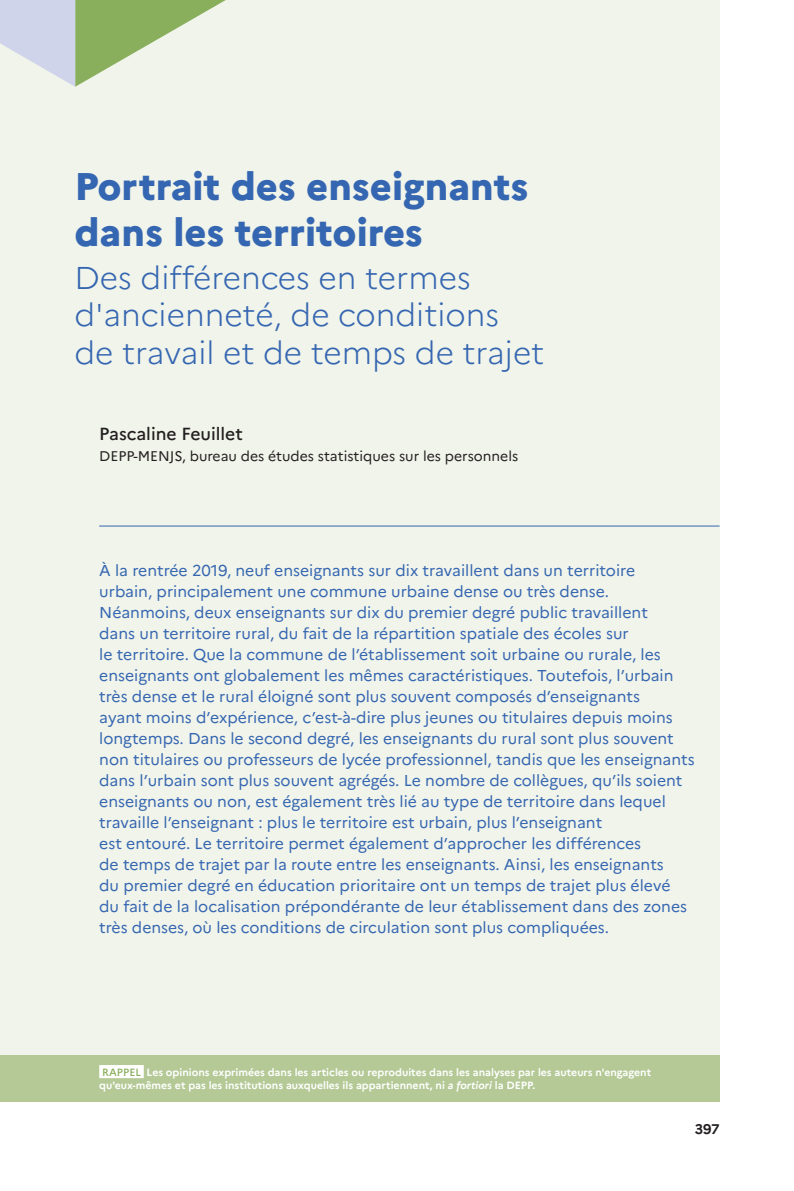
<style>
.page{position:relative;width:794px;height:1191px;background:#fff}
.page>*{position:absolute;margin:0;border:0;box-sizing:border-box;transform-origin:0 0}
.t1{font:800 38.5px/46.2px "Marianne";color:#3566b1}
.t2{font:300 31.5px/37.8px "Marianne";color:#3566b1}
.t3{font:500 17.5px "Marianne";color:#231f20}
.t4{font:15.75px/21px "Marianne";color:#3566b1}
.t5{font:14px "Marianne";color:#231f20}
.t6{font:700 14px "Marianne";color:#231f20}
.t7{font:700 10.5px/12.6px "Marianne";color:#fff}
.s1{font-weight:500;color:#89ae5c}
.s2{font-style:italic}
</style>
<div class="page">
<div style="left:0;top:0;width:719px;height:1101px;background:#f1f4ea"></div>
<hr style="left:99px;top:525px;width:620px;height:1px;background:#3566b1">
<div style="left:0;top:1055px;width:719px;height:46px;background:#b4c996"></div>
<div style="left:99px;top:1065px;width:45px;height:13px;background:#fff"></div>
<svg style="left:0;top:0;width:226px;height:87px"></svg>
<h1 class="t1" style="left:74px;top:163px;width:456px">Portrait des enseignants dans les territoires</h1>
<h2 class="t2" style="left:74px;top:258px;width:471px">Des différences en termes d'ancienneté, de conditions de travail et de temps de trajet</h2>
<p class="t3" style="left:99px;top:423px;width:145px">Pascaline Feuillet</p>
<p class="t5" style="left:99px;top:447px;width:420px">DEPP-MENJS, bureau des études statistiques sur les personnels</p>
<p class="t4" style="left:99px;top:560px;width:597px">À la rentrée 2019, neuf enseignants sur dix travaillent dans un territoire<br>urbain, principalement une commune urbaine dense ou très dense.<br>Néanmoins, deux enseignants sur dix du premier degré public travaillent<br>dans un territoire rural, du fait de la répartition spatiale des écoles sur<br>le territoire. Que la commune de l’établissement soit urbaine ou rurale, les enseignants ont globalement les mêmes caractéristiques. Toutefois, l’urbain très dense et le rural éloigné sont plus souvent composés d’enseignants<br>ayant moins d’expérience, c’est-à-dire plus jeunes ou titulaires depuis moins longtemps. Dans le second degré, les enseignants du rural sont plus souvent non titulaires ou professeurs de lycée professionnel, tandis que les enseignants dans l’urbain sont plus souvent agrégés. Le nombre de collègues, qu’ils soient enseignants ou non, est également très lié au type de territoire dans lequel travaille l’enseignant : plus le territoire est urbain, plus l’enseignant<br>est entouré. Le territoire permet également d’approcher les différences<br>de temps de trajet par la route entre les enseignants. Ainsi, les enseignants<br>du premier degré en éducation prioritaire ont un temps de trajet plus élevé<br>du fait de la localisation prépondérante de leur établissement dans des zones très denses, où les conditions de circulation sont plus compliquées.</p>
<p class="t7" style="left:99px;top:1066px;width:553px"><span class="s1">RAPPEL</span> Les opinions exprimées dans les articles ou reproduites dans les analyses par les auteurs n'engagent qu'eux-mêmes et pas les institutions auxquelles ils appartiennent, ni <span class="s2">a fortiori</span> la DEPP.</p>
<p class="t6" style="left:695px;top:1120px;width:26px">397</p>
</div>
